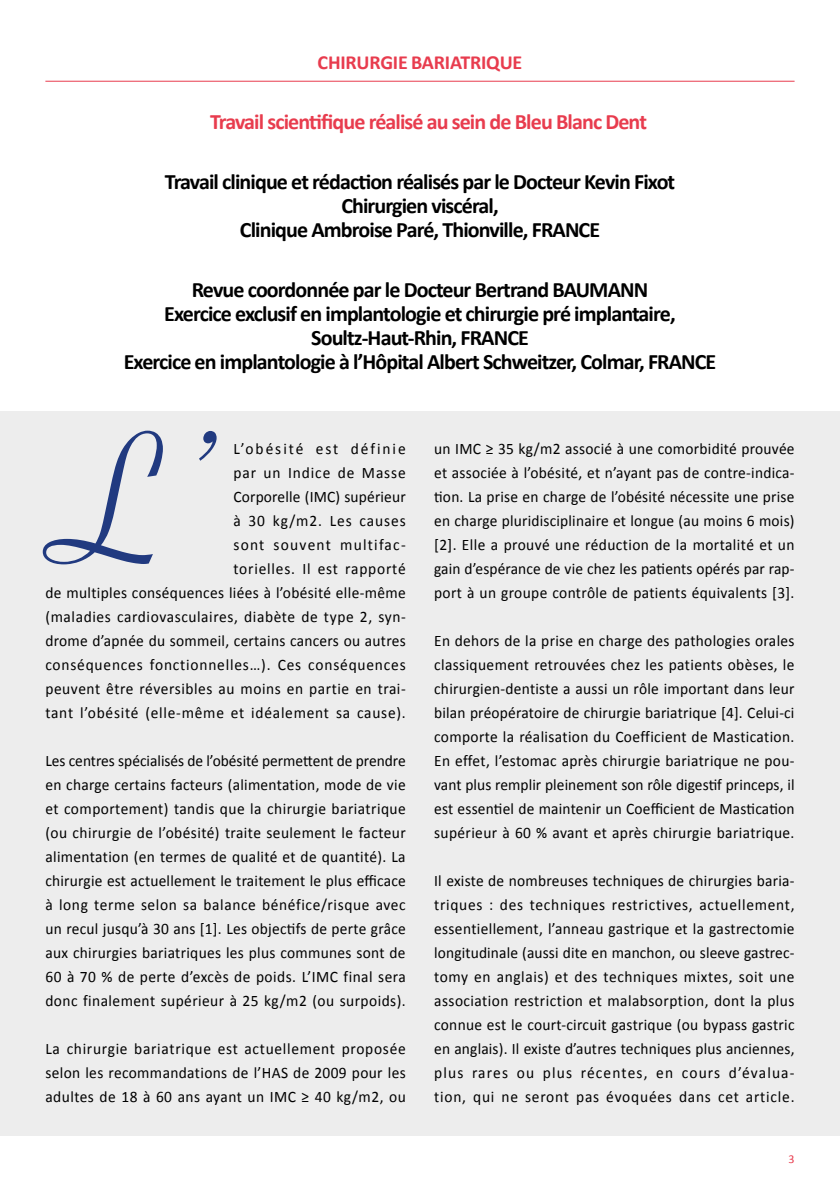
<style>
.page{position:relative;width:840px;height:1191px;background:#fff}
.page>*{position:absolute;margin:0;border:0;box-sizing:border-box;transform-origin:0 0}
.t1{font:200px "Savoye Let Plain";color:#213a80}
.t2{font:700 22px/24px "Calibri";letter-spacing:-.04em;color:#000;text-align:center}
.t3{font:700 22px "Calibri";letter-spacing:-.04em;color:#e83c4e}
.t4{font:700 20px "Calibri";letter-spacing:-.01em;color:#e83c4e}
.t5{font:16px/24px "Calibri";letter-spacing:.03em;color:#000;text-align:justify;scale:.96 1}
.t6{font:12px "Calibri";color:#e83c4e}
</style>
<div class="page">
<div style="left:0;top:411px;width:839px;height:724px;background:#ededed"></div>
<hr style="left:45px;top:81px;width:749px;height:1px;background:#e83c4e">
<p class="t4" style="left:317px;top:49px;width:206px">CHIRURGIE BARIATRIQUE</p>
<h2 class="t3" style="left:210px;top:106px;width:438px">Travail scientifique réalisé au sein de Bleu Blanc Dent</h2>
<h2 class="t2" style="left:165px;top:169px;width:511px">Travail clinique et rédaction réalisés par le Docteur Kevin Fixot<br>Chirurgien viscéral,<br>Clinique Ambroise Paré, Thionville, FRANCE</h2>
<h2 class="t2" style="left:124px;top:277px;width:593px">Revue coordonnée par le Docteur Bertrand BAUMANN<br>Exercice exclusif en implantologie et chirurgie pré implantaire, Soultz-Haut-Rhin, FRANCE<br>Exercice en implantologie à l’Hôpital Albert Schweitzer, Colmar, FRANCE</h2>
<h1 class="t1" style="left:45px;top:370px;width:178px">L’</h1>
<p class="t5" style="left:45px;top:436px;width:377px;text-align:right">L’obésité est définie<br>par un Indice de Masse<br>Corporelle (IMC) supérieur<br>à 30 kg/m2. Les causes<br>sont souvent multifac-<br>torielles. Il est rapporté<br>de multiples conséquences liées à l’obésité elle-même (maladies cardiovasculaires, diabète de type 2, syn&shy;drome d’apnée du sommeil, certains cancers ou autres conséquences fonctionnelles…). Ces conséquences peuvent être réversibles au moins en partie en trai&shy;tant l’obésité (elle-même et idéalement sa cause).</p>
<p class="t5" style="left:45px;top:748px;width:377px">Les centres spécialisés de l’obésité permettent de prendre en charge certains facteurs (alimentation, mode de vie et comportement) tandis que la chirurgie bariatrique (ou chirurgie de l’obésité) traite seulement le facteur alimentation (en termes de qualité et de quantité). La chirurgie est actuellement le traitement le plus efficace à long terme selon sa balance bénéfice/risque avec un recul jusqu’à 30 ans [1]. Les objectifs de perte grâce aux chirurgies bariatriques les plus communes sont de 60 à 70 % de perte d’excès de poids. L’IMC final sera donc finalement supérieur à 25 kg/m2 (ou surpoids).</p>
<p class="t5" style="left:45px;top:1036px;width:376px">La chirurgie bariatrique est actuellement proposée selon les recommandations de l’HAS de 2009 pour les adultes de 18 à 60 ans ayant un IMC ≥ 40 kg/m2, ou</p>
<p class="t5" style="left:434px;top:436px;width:377px">un IMC ≥ 35 kg/m2 associé à une comorbidité prouvée et associée à l’obésité, et n’ayant pas de contre-indica&shy;tion. La prise en charge de l’obésité nécessite une prise en charge pluridisciplinaire et longue (au moins 6 mois) [2]. Elle a prouvé une réduction de la mortalité et un gain d’espérance de vie chez les patients opérés par rap&shy;port à un groupe contrôle de patients équivalents [3].</p>
<p class="t5" style="left:434px;top:628px;width:377px">En dehors de la prise en charge des pathologies orales classiquement retrouvées chez les patients obèses, le chirurgien-dentiste a aussi un rôle important dans leur bilan préopératoire de chirurgie bariatrique [4]. Celui-ci comporte la réalisation du Coefficient de Mastication.<br>En effet, l’estomac après chirurgie bariatrique ne pou&shy;vant plus remplir pleinement son rôle digestif princeps, il est essentiel de maintenir un Coefficient de Mastication supérieur à 60 % avant et après chirurgie bariatrique.</p>
<p class="t5" style="left:434px;top:868px;width:377px">Il existe de nombreuses techniques de chirurgies baria&shy;triques : des techniques restrictives, actuellement, essentiellement, l’anneau gastrique et la gastrectomie longitudinale (aussi dite en manchon, ou sleeve gastrec&shy;tomy en anglais) et des techniques mixtes, soit une association restriction et malabsorption, dont la plus connue est le court-circuit gastrique (ou bypass gastric en anglais). Il existe d’autres techniques plus anciennes, plus rares ou plus récentes, en cours d’évalua&shy;tion, qui ne seront pas évoquées dans cet article.</p>
<p class="t6" style="left:788px;top:1150px;width:8px">3</p>
</div>
